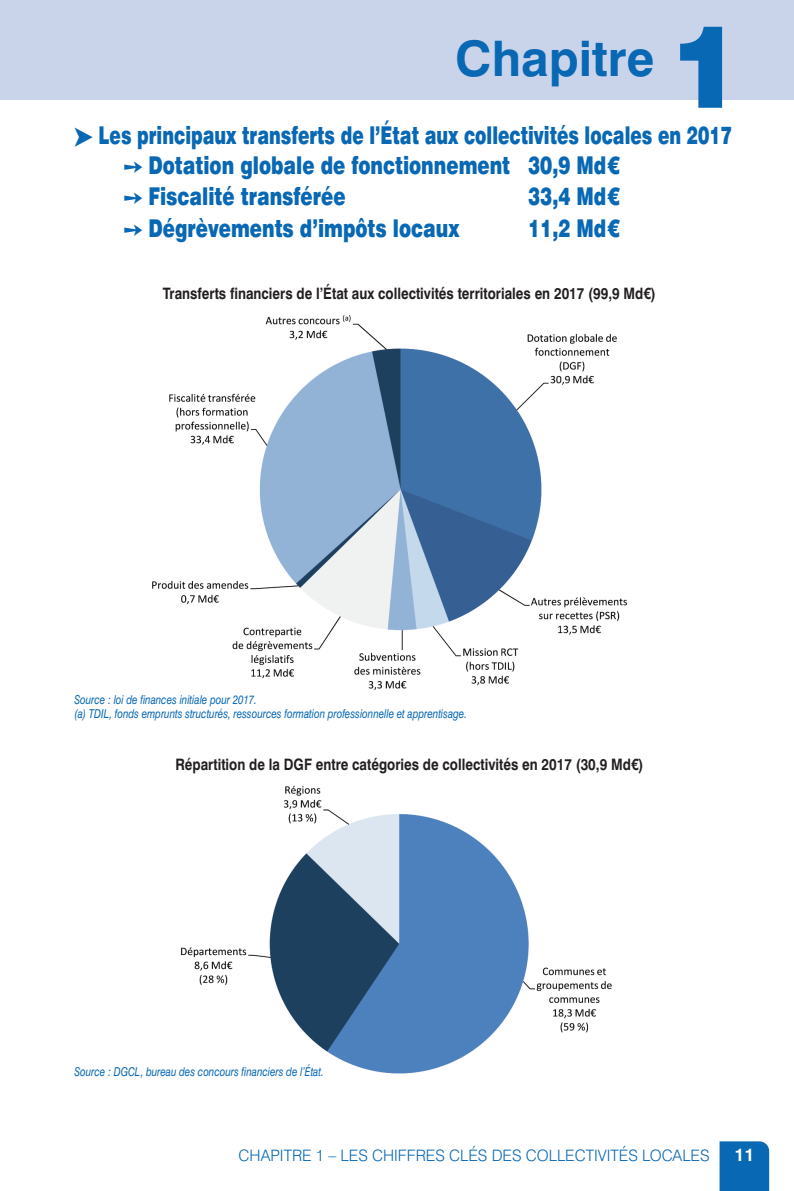
<style>
.page{position:relative;width:794px;height:1191px;background:#fff}
.page>*{position:absolute;margin:0;border:0;box-sizing:border-box;transform-origin:0 0}
.t1{font:900 115.5px "Swiss 721 BT";color:#0868b4}
.t2{font:700 49px "Swiss 721 BT";color:#0868b4}
.t3{font:900 24.5px/31.7px "Swiss 721 BT";color:#0868b4;scale:.75 1}
.t4{font:900 24.5px "Swiss 721 BT";color:#0868b4;scale:.7 1}
.t5{font:700 17.5px "Swiss 721 BT";color:#fff}
.t6{font:700 15.75px "Swiss 721 BT";color:#231f20;scale:.85 1}
.t7{font:300 15.75px "Swiss 721 BT";color:#0868b4}
.t8{font:italic 12.25px/14.7px "Swiss 721 BT";color:#0868b4;scale:.8 1}
.s1{font-family:"Helvetica Neue LT Std"}
</style>
<div class="page">
<div style="left:0;top:0;width:794px;height:99px;background:#c9d4eb"></div>
<div style="left:719px;top:1141px;width:50px;height:50px;background:#0868b4"></div>
<img style="left:152px;top:315px;width:476px;height:375px">
<img style="left:181px;top:785px;width:431px;height:289px">
<h2 class="t2" style="left:455px;top:41px;width:201px">Chapitre</h2>
<h1 class="t1" style="left:668px;top:25px;width:77px">1</h1>
<h3 class="t4" style="left:74px;top:126px;width:941px">➤ Les principaux transferts de l’État aux collectivités locales en 2017</h3>
<h3 class="t3" style="left:124px;top:152px;width:663px">➙ Dotation globale de fonctionnement 30,9 Md<span class="s1">€ </span>➙ Fiscalité transférée</h3>
<h3 class="t3" style="left:528px;top:183px;width:124px">33,4 Md<span class="s1">€</span></h3>
<h3 class="t3" style="left:124px;top:215px;width:448px">➙ Dégrèvements d’impôts locaux</h3>
<h3 class="t3" style="left:528px;top:215px;width:124px">11,2 Md<span class="s1">€</span></h3>
<p class="t6" style="left:163px;top:287px;width:581px">Transferts financiers de l’État aux collectivités territoriales en 2017 (99,9 Md<span class="s1">€</span>)</p>
<p class="t8" style="left:74px;top:693px;width:492px">Source : loi de finances initiale pour 2017.<br>(a) TDIL, fonds emprunts structurés, ressources formation professionnelle et apprentisage.</p>
<p class="t6" style="left:175px;top:758px;width:552px">Répartition de la DGF entre catégories de collectivités en 2017 (30,9 Md<span class="s1">€</span>)</p>
<p class="t8" style="left:74px;top:1065px;width:313px">Source : DGCL, bureau des concours financiers de l’État.</p>
<p class="t7" style="left:239px;top:1150px;width:472px">CHAPITRE 1 – LES CHIFFRES CLÉS DES COLLECTIVITÉS LOCALES</p>
<h3 class="t5" style="left:734px;top:1148px;width:21px">11</h3>
</div>
